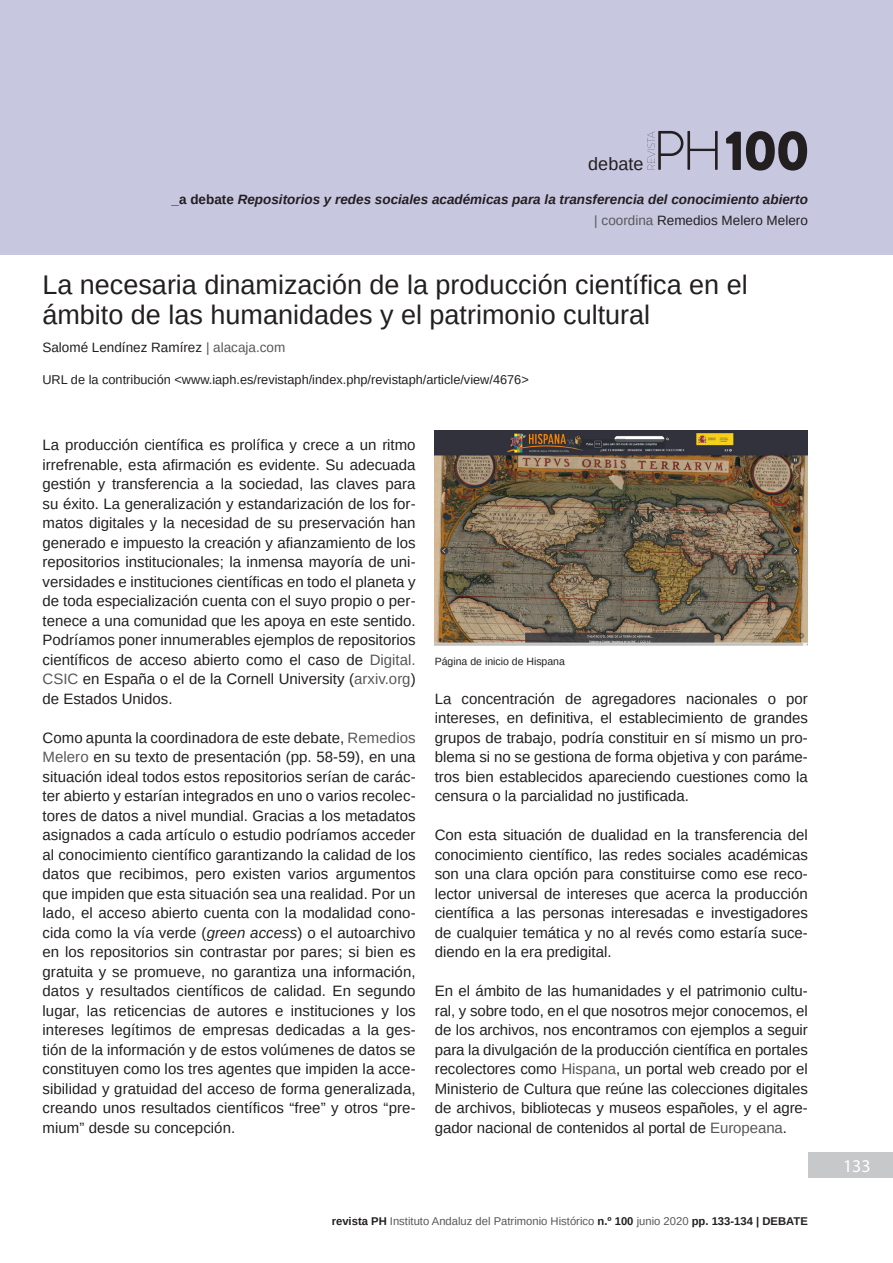
<style>
.page{position:relative;width:893px;height:1263px;background:#fff}
.page>*{position:absolute;margin:0;border:0;box-sizing:border-box;transform-origin:0 0}
.t1{font:900 56.4px "Brandon Grotesque";color:#231f20}
.Titulo{font:27px/30px "Arimo";color:#231f20}
.t2{font:18px "Arimo";color:#231f20}
.t3{font:18px "Myriad Pro";color:#fff}
.t4{font:15px/19.5px "Arimo";color:#231f20;text-align:justify}
.t5{font:italic 700 13.5px/21px "Arimo";color:#231f20;text-align:right}
.Autor{font:13.5px "Arimo";color:#231f20}
.URL_articulo{font:12.75px "Arimo";color:#231f20}
.t6{font:11.25px "Arimo";color:#57585a}
.Pie_de_Foto{font:10.5px "Arimo";color:#231f20}
.s1{font-style:normal}
.s2{font-weight:400;font-style:normal;color:#57585a}
.s3{font-weight:400;font-style:normal}
.s4{color:#57585a}
.s5{font-style:italic}
.s6{font-weight:700;color:#231f20}
</style>
<div class="page">
<div style="left:0;top:0;width:893px;height:255px;background:#c7c7e0"></div>
<div style="left:808px;top:1152px;width:85px;height:26px;background:#c7c8ca"></div>
<svg style="left:647px;top:131px;width:71px;height:39px"></svg>
<img style="left:435px;top:431px;width:373px;height:214px">
<p class="t2" style="left:588px;top:153px;width:57px">debate</p>
<h1 class="t1" style="left:725px;top:111px;width:87px">100</h1>
<p class="t5" style="left:172px;top:189px;width:638px"><span class="s1">_a debate</span> Repositorios y redes sociales académicas para la transferencia del conocimiento abierto <span class="s2">| coordina</span> <span class="s3">Remedios Melero Melero</span></p>
<p class="Titulo" style="left:42px;top:270px;width:707px">La necesaria dinamización de la producción científica en el ámbito de las humanidades y el patrimonio cultural</p>
<p class="Autor" style="left:42px;top:339px;width:244px">Salomé Lendínez Ramírez <span class="s4">| alacaja.com</span></p>
<p class="URL_articulo" style="left:42px;top:372px;width:488px">URL de la contribución &lt;www.iaph.es/revistaph/index.php/revistaph/article/view/4676&gt;</p>
<p class="t4" style="left:43px;top:435px;width:375px">La producción científica es prolífica y crece a un ritmo irrefrenable, esta afirmación es evidente. Su adecuada gestión y transferencia a la sociedad, las claves para su éxito. La generalización y estandarización de los for&shy;matos digitales y la necesidad de su preservación han generado e impuesto la creación y afianzamiento de los repositorios institucionales; la inmensa mayoría de uni&shy;versidades e instituciones científicas en todo el planeta y de toda especialización cuenta con el suyo propio o per&shy;tenece a una comunidad que les apoya en este sentido.<br>Podríamos poner innumerables ejemplos de repositorios científicos de acceso abierto como el caso de <span class="s4">Digital.<br>CSIC</span> en España o el de la Cornell University (<span class="s4">arxiv.org</span>) de Estados Unidos.</p>
<p class="t4" style="left:43px;top:728px;width:375px">Como apunta la coordinadora de este debate, <span class="s4">Remedios Melero</span> en su texto de presentación (pp. 58-59), en una situación ideal todos estos repositorios serían de carác&shy;ter abierto y estarían integrados en uno o varios recolec&shy;tores de datos a nivel mundial. Gracias a los metadatos asignados a cada artículo o estudio podríamos acceder al conocimiento científico garantizando la calidad de los datos que recibimos, pero existen varios argumentos que impiden que esta situación sea una realidad. Por un lado, el acceso abierto cuenta con la modalidad cono&shy;cida como la vía verde (<span class="s5">green access</span>) o el autoarchivo en los repositorios sin contrastar por pares; si bien es gratuita y se promueve, no garantiza una información, datos y resultados científicos de calidad. En segundo lugar, las reticencias de autores e instituciones y los intereses legítimos de empresas dedicadas a la ges&shy;tión de la información y de estos volúmenes de datos se constituyen como los tres agentes que impiden la acce&shy;sibilidad y gratuidad del acceso de forma generalizada, creando unos resultados científicos “free” y otros “pre&shy;mium” desde su concepción.</p>
<p class="Pie_de_Foto" style="left:435px;top:654px;width:132px">Página de inicio de Hispana</p>
<p class="t4" style="left:435px;top:689px;width:375px">La concentración de agregadores nacionales o por intereses, en definitiva, el establecimiento de grandes grupos de trabajo, podría constituir en sí mismo un pro&shy;blema si no se gestiona de forma objetiva y con paráme&shy;tros bien establecidos apareciendo cuestiones como la censura o la parcialidad no justificada.</p>
<p class="t4" style="left:435px;top:825px;width:375px">Con esta situación de dualidad en la transferencia del conocimiento científico, las redes sociales académicas son una clara opción para constituirse como ese reco&shy;lector universal de intereses que acerca la producción científica a las personas interesadas e investigadores de cualquier temática y no al revés como estaría suce&shy;diendo en la era predigital.</p>
<p class="t4" style="left:435px;top:981px;width:375px">En el ámbito de las humanidades y el patrimonio cultu&shy;ral, y sobre todo, en el que nosotros mejor conocemos, el de los archivos, nos encontramos con ejemplos a seguir para la divulgación de la producción científica en portales recolectores como <span class="s4">Hispana</span>, un portal web creado por el Ministerio de Cultura que reúne las colecciones digitales de archivos, bibliotecas y museos españoles, y el agre&shy;gador nacional de contenidos al portal de <span class="s4">Europeana</span>.</p>
<p class="t6" style="left:332px;top:1213px;width:478px"><span class="s6">revista PH</span> Instituto Andaluz del Patrimonio Histórico <span class="s6">n.º 100</span> junio 2020 <span class="s6">pp. 133-134 | DEBATE</span></p>
<p class="t3" style="left:843px;top:1155px;width:29px">133</p>
</div>
